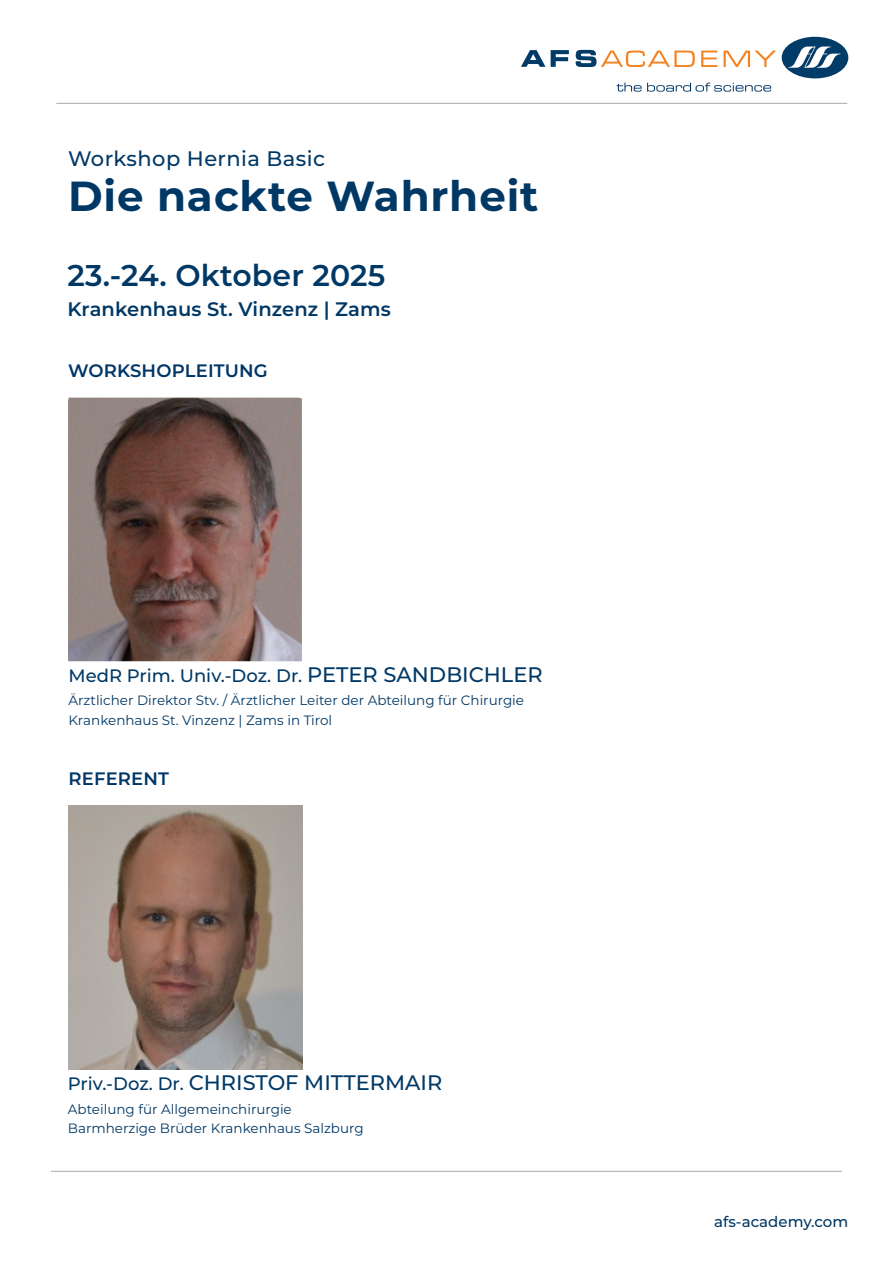
<style>
.page{position:relative;width:893px;height:1263px;background:#fff}
.page>*{position:absolute;margin:0;border:0;box-sizing:border-box;transform-origin:0 0}
.t1{font:700 42px "Montserrat";letter-spacing:.02em;color:#003865}
.t2{font:600 30px "Montserrat";letter-spacing:.005em;color:#003865}
.t3{font:500 21px "Montserrat";color:#003865}
.t4{font:500 21px "Montserrat";letter-spacing:.02em;color:#003865}
.t5{font:600 19.5px "Montserrat";letter-spacing:.005em;color:#003865}
.t6{font:500 18px "Montserrat";color:#003865}
.t7{font:600 18px "Montserrat";letter-spacing:.01em;color:#003667}
.t8{font:500 15px "Montserrat";color:#003865}
.t9{font:13.5px/19.5px "Montserrat";color:#003865}
.s1{font-size:21px}
.s2{font-size:18px}
</style>
<div class="page">
<div style="left:782px;top:37px;width:66px;height:41px;background:#003c67;border-radius:50%"></div>
<svg style="left:788px;top:47px;width:52px;height:21px"></svg>
<svg style="left:724px;top:51px;width:52px;height:16px"></svg>
<svg style="left:701px;top:51px;width:16px;height:16px"></svg>
<svg style="left:521px;top:50px;width:174px;height:17px"></svg>
<svg style="left:616px;top:83px;width:155px;height:9px"></svg>
<hr style="left:56px;top:103px;width:791px;height:1px;background:#a8a9ad">
<hr style="left:51px;top:1171px;width:791px;height:1px;background:#a8a9ad">
<img style="left:68px;top:398px;width:234px;height:263px">
<img style="left:69px;top:806px;width:233px;height:263px">
<p class="t4" style="left:68px;top:144px;width:259px">Workshop Hernia Basic</p>
<p class="t1" style="left:68px;top:166px;width:472px">Die nackte Wahrheit</p>
<p class="t2" style="left:67px;top:254px;width:319px">23.-24. Oktober 2025</p>
<p class="t5" style="left:67px;top:296px;width:325px">Krankenhaus St. Vinzenz | Zams</p>
<p class="t7" style="left:68px;top:358px;width:201px">WORKSHOPLEITUNG</p>
<p class="t6" style="left:69px;top:663px;width:476px">MedR Prim. Univ.-Doz. Dr. <span class="s1">PETER SANDBICHLER</span></p>
<p class="t9" style="left:69px;top:690px;width:457px">Ärztlicher Direktor Stv. / Ärztlicher Leiter der Abteilung für Chirurgie<br>Krankenhaus St. Vinzenz | Zams in Tirol</p>
<p class="t7" style="left:69px;top:766px;width:102px">REFERENT</p>
<p class="t3" style="left:68px;top:1068px;width:376px"><span class="s2">Priv.-Doz. Dr.</span> CHRISTOF MITTERMAIR</p>
<p class="t9" style="left:68px;top:1098px;width:297px">Abteilung für Allgemeinchirurgie<br>Barmherzige Brüder Krankenhaus Salzburg</p>
<p class="t8" style="left:714px;top:1211px;width:136px">afs-academy.com</p>
</div>
